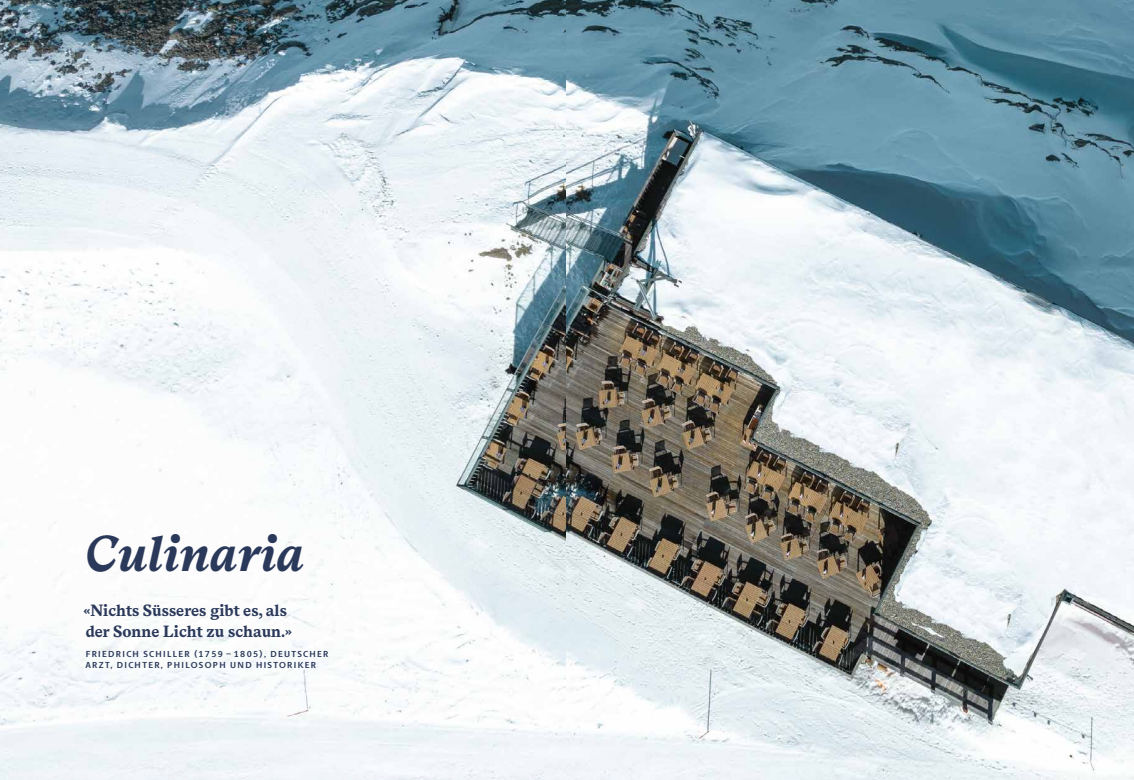
<style>
.page{position:relative;width:1134px;height:780px;background:#fff}
.page>*{position:absolute;margin:0;border:0;box-sizing:border-box;transform-origin:0 0}
.t1{font:italic 700 50px "Messina Serif";color:#2a385a}
.t2{font:700 16.25px/20.2px "Messina Serif";color:#2a385a}
.t3{font:700 8.75px/11.2px "Berlingske Sans";letter-spacing:.15em;color:#2a385a}
</style>
<div class="page">
<img style="left:0;top:0;width:567px;height:780px">
<img style="left:567px;top:0;width:567px;height:780px">
<h1 class="t1" style="left:85px;top:515px;width:221px">Culinaria</h1>
<h2 class="t2" style="left:84px;top:600px;width:210px">«Nichts Süsseres gibt es, als der Sonne Licht zu schaun.»</h2>
<p class="t3" style="left:85px;top:648px;width:244px">FRIEDRICH SCHILLER (1759 – 1805), DEUTSCHER<br>ARZT, DICHTER, PHILOSOPH UND HISTORIKER</p>
</div>
